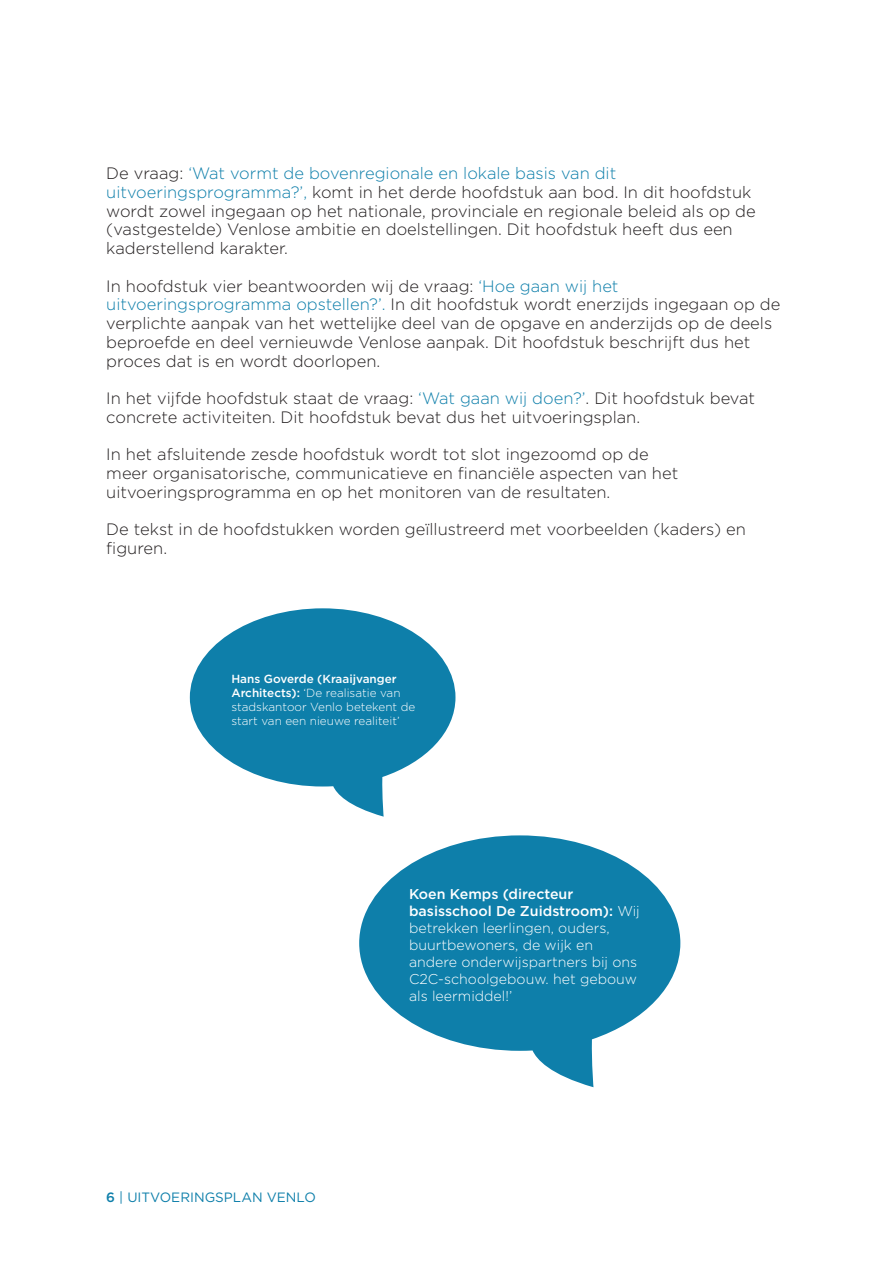
<style>
.page{position:relative;width:893px;height:1263px;background:#fff}
.page>*{position:absolute;margin:0;border:0;box-sizing:border-box;transform-origin:0 0}
.t1{font:300 16.5px/18.8px "Gotham";color:#231f20}
.t2{font:300 14.25px/17.1px "Gotham";color:#fff}
.t3{font:13.5px "Gotham";color:#0e7faa}
.t4{font:300 11.7px/14.1px "Gotham";color:#fff}
.s1{color:#0e7faa}
.s2{font-weight:500}
</style>
<div class="page">
<svg style="left:190px;top:608px;width:265px;height:209px;fill:#0e7faa"></svg>
<svg style="left:359px;top:835px;width:321px;height:252px;fill:#0e7faa"></svg>
<p class="t1" style="left:106px;top:163px;width:651px">De vraag: <span class="s1">‘Wat vormt de bovenregionale en lokale basis van dit uitvoeringsprogramma?’,</span> komt in het derde hoofdstuk aan bod. In dit hoofdstuk wordt zowel ingegaan op het nationale, provinciale en regionale beleid als op de (vastgestelde) Venlose ambitie en doelstellingen. Dit hoofdstuk heeft dus een kaderstellend karakter.</p>
<p class="t1" style="left:106px;top:276px;width:676px">In hoofdstuk vier beantwoorden wij de vraag: <span class="s1">‘Hoe gaan wij het uitvoeringsprogramma opstellen?’.</span> In dit hoofdstuk wordt enerzijds ingegaan op de verplichte aanpak van het wettelijke deel van de opgave en anderzijds op de deels beproefde en deel vernieuwde Venlose aanpak. Dit hoofdstuk beschrijft dus het proces dat is en wordt doorlopen.</p>
<p class="t1" style="left:106px;top:388px;width:650px">In het vijfde hoofdstuk staat de vraag: <span class="s1">‘Wat gaan wij doen?’</span>. Dit hoofdstuk bevat concrete activiteiten. Dit hoofdstuk bevat dus het uitvoeringsplan.</p>
<p class="t1" style="left:106px;top:445px;width:573px">In het afsluitende zesde hoofdstuk wordt tot slot ingezoomd op de meer organisatorische, communicatieve en financiële aspecten van het uitvoeringsprogramma en op het monitoren van de resultaten.</p>
<p class="t1" style="left:106px;top:520px;width:641px">De tekst in de hoofdstukken worden geïllustreerd met voorbeelden (kaders) en figuren.</p>
<p class="t4" style="left:231px;top:671px;width:185px"><span class="s2">Hans Goverde (Kraaijvanger<br>Architects):</span> ‘De realisatie van stadskantoor Venlo betekent de start van een nieuwe realiteit’</p>
<p class="t3" style="left:106px;top:1189px;width:211px"><span class="s2">6</span> | UITVOERINGSPLAN VENLO</p>
<p class="t2" style="left:409px;top:885px;width:232px"><span class="s2">Koen Kemps (directeur basisschool De Zuidstroom):</span> Wij betrekken leerlingen, ouders, buurtbewoners, de wijk en andere onderwijspartners bij ons<br>C2C-schoolgebouw. het gebouw als leermiddel!’</p>
</div>
